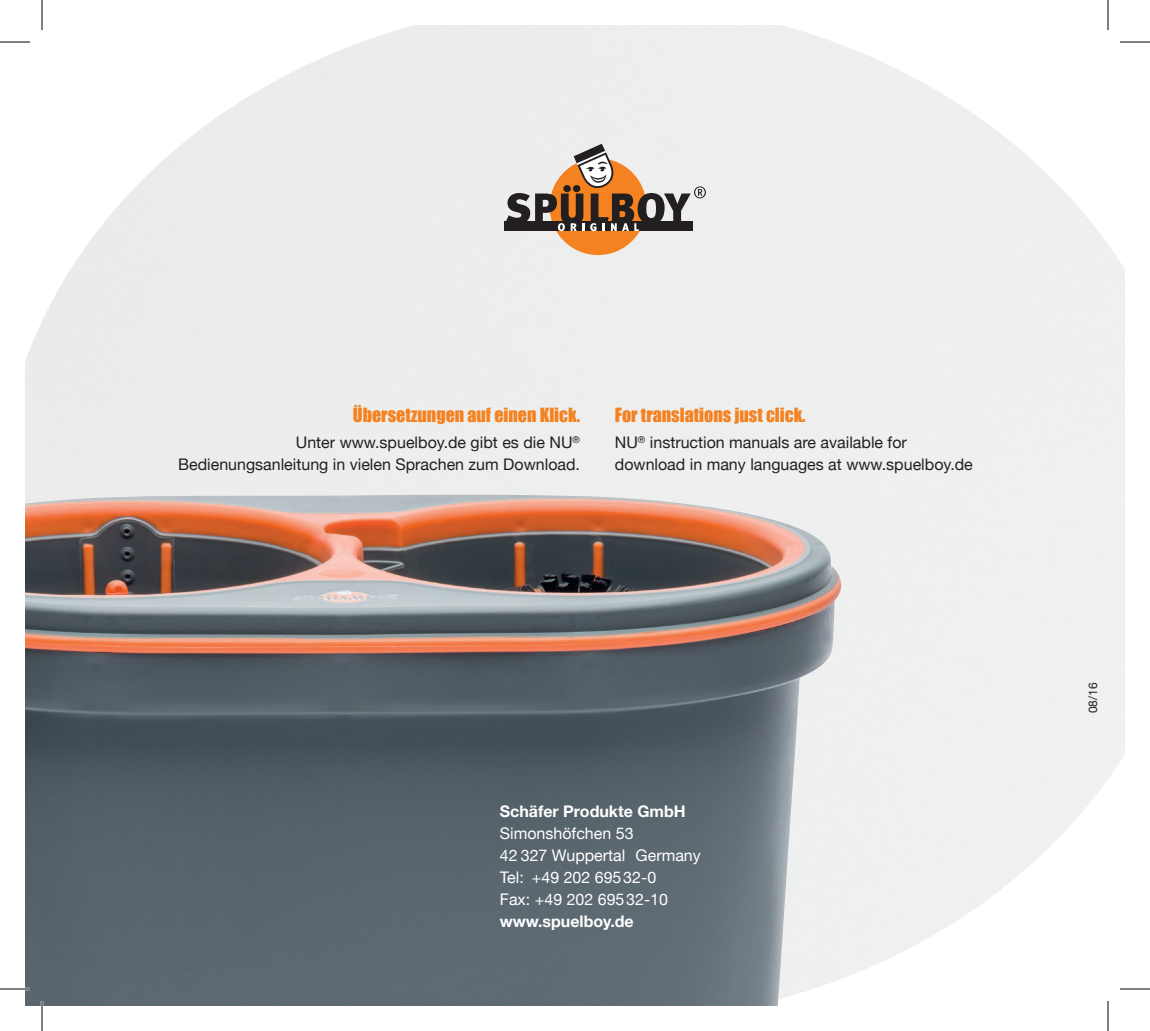
<style>
.page{position:relative;width:1150px;height:1031px;background:#fff}
.page>*{position:absolute;margin:0;border:0;box-sizing:border-box;transform-origin:0 0}
.t1{font:18px "Impact";color:#f58220}
.t2{font:16px/22px "Helvetica Neue";color:#231f20;text-align:right}
.t3{font:16px/22px "Helvetica Neue";color:#fff}
.t4{font:700 16px "Helvetica Neue";color:#fff}
.t5{font:12px "Helvetica Neue";color:#231f20}
</style>
<div class="page">
<div style="left:231px;top:25px;width:687px;height:840px;background:#edeeee"></div>
<div style="left:550px;top:158px;width:96px;height:97px;background:#f58220;border-radius:50%"></div>
<div style="left:504px;top:222px;width:189px;height:9px;background:#231f20"></div>
<svg style="left:506px;top:144px;width:200px;height:87px"></svg>
<img style="left:25px;top:495px;width:816px;height:511px">
<hr style="left:0;top:988px;width:30px;height:2px;background:#fff">
<hr style="left:41px;top:1001px;width:2px;height:30px;background:#fff">
<hr style="left:0;top:42px;width:30px;height:1px;background:#000">
<hr style="left:1120px;top:42px;width:30px;height:1px;background:#000">
<hr style="left:0;top:988px;width:30px;height:1px;background:#000">
<hr style="left:1120px;top:988px;width:30px;height:1px;background:#000">
<hr style="left:42px;top:0;width:1px;height:30px;background:#000">
<hr style="left:42px;top:1001px;width:1px;height:30px;background:#000">
<hr style="left:1107px;top:0;width:1px;height:30px;background:#000">
<hr style="left:1107px;top:1001px;width:1px;height:30px;background:#000">
<p class="t1" style="left:353px;top:401px;width:229px">Übersetzungen auf einen Klick.</p>
<p class="t2" style="left:178px;top:432px;width:403px">Unter www.spuelboy.de gibt es die NU<sup>®<br></sup>Bedienungsanleitung in vielen Sprachen zum Download.</p>
<p class="t1" style="left:615px;top:401px;width:192px">For translations just click.</p>
<p class="t2" style="left:615px;top:432px;width:359px;text-align:left">NU<sup>®</sup> instruction manuals are available for download in many languages at www.spuelboy.de</p>
<p class="t4" style="left:500px;top:799px;width:187px">Schäfer Produkte GmbH</p>
<p class="t3" style="left:500px;top:823px;width:202px">Simonshöfchen 53<br>42 327 Wuppertal Germany<br>Tel: +49 202 69532-0<br>Fax: +49 202 69532-10</p>
<p class="t4" style="left:500px;top:909px;width:135px">www.spuelboy.de</p>
<p class="t5" style="left:1084px;top:713px;width:32px;rotate:-90deg">08/16</p>
</div>
